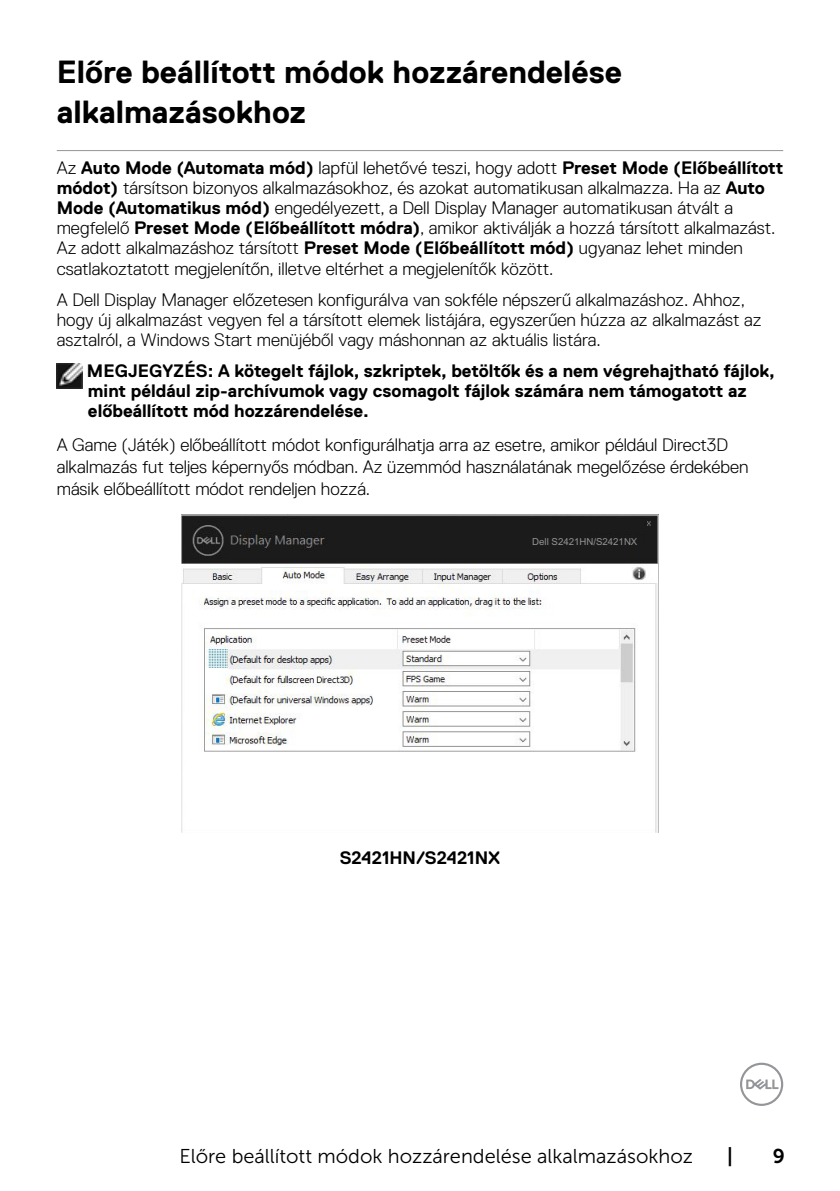
<style>
.page{position:relative;width:840px;height:1191px;background:#fff}
.page>*{position:absolute;margin:0;border:0;box-sizing:border-box;transform-origin:0 0}
.t1{font:700 32px/40px "Dell Replica";color:#000}
.t2{font:20px "Museo Sans For Dell 300";color:#000}
.t3{font:20px "Museo Sans For Dell 700";color:#000}
.t4{font:300 18px/20px "Dell Replica";color:#000}
.t5{font:700 18px/20px "Dell Replica";color:#000}
.t6{font:9.6px "Arial";color:#939393}
.s1{font-weight:700}
</style>
<div class="page">
<svg style="left:740px;top:1062px;width:42px;height:44px"></svg>
<hr style="left:57px;top:150px;width:725px;height:1px;background:#939598">
<img style="left:57px;top:363px;width:25px;height:25px">
<img style="left:182px;top:514px;width:475px;height:318px">
<div style="left:539px;top:535px;width:104px;height:11px;background:#1b1b1b"></div>
<h1 class="t1" style="left:57px;top:52px;width:566px">Előre beállított módok hozzárendelése alkalmazásokhoz</h1>
<p class="t4" style="left:57px;top:158px;width:727px">Az <span class="s1">Auto Mode (Automata mód)</span> lapfül lehetővé teszi, hogy adott <span class="s1">Preset Mode (Előbeállított módot)</span> társítson bizonyos alkalmazásokhoz, és azokat automatikusan alkalmazza. Ha az <span class="s1">Auto Mode (Automatikus mód)</span> engedélyezett, a Dell Display Manager automatikusan átvált a megfelelő <span class="s1">Preset Mode (Előbeállított módra)</span>, amikor aktiválják a hozzá társított alkalmazást.<br>Az adott alkalmazáshoz társított <span class="s1">Preset Mode (Előbeállított mód)</span> ugyanaz lehet minden csatlakoztatott megjelenítőn, illetve eltérhet a megjelenítők között.</p>
<p class="t4" style="left:57px;top:290px;width:706px">A Dell Display Manager előzetesen konfigurálva van sokféle népszerű alkalmazáshoz. Ahhoz, hogy új alkalmazást vegyen fel a társított elemek listájára, egyszerűen húzza az alkalmazást az asztalról, a Windows Start menüjéből vagy máshonnan az aktuális listára.</p>
<p class="t5" style="left:87px;top:361px;width:689px">MEGJEGYZÉS: A kötegelt fájlok, szkriptek, betöltők és a nem végrehajtható fájlok, mint például zip-archívumok vagy csomagolt fájlok számára nem támogatott az előbeállított mód hozzárendelése.</p>
<p class="t4" style="left:57px;top:433px;width:693px;line-height:22px">A Game (Játék) előbeállított módot konfigurálhatja arra az esetre, amikor például Direct3D alkalmazás fut teljes képernyős módban. Az üzemmód használatának megelőzése érdekében másik előbeállított módot rendeljen hozzá.</p>
<p class="t6" style="left:532px;top:536px;width:107px">Dell S2421HN/S2421NX</p>
<p class="t5" style="left:339px;top:848px;width:162px">S2421HN/S2421NX</p>
<p class="t2" style="left:179px;top:1145px;width:515px">Előre beállított módok hozzárendelése alkalmazásokhoz</p>
<p class="t3" style="left:726px;top:1144px;width:7px">|</p>
<p class="t3" style="left:772px;top:1144px;width:14px">9</p>
</div>
